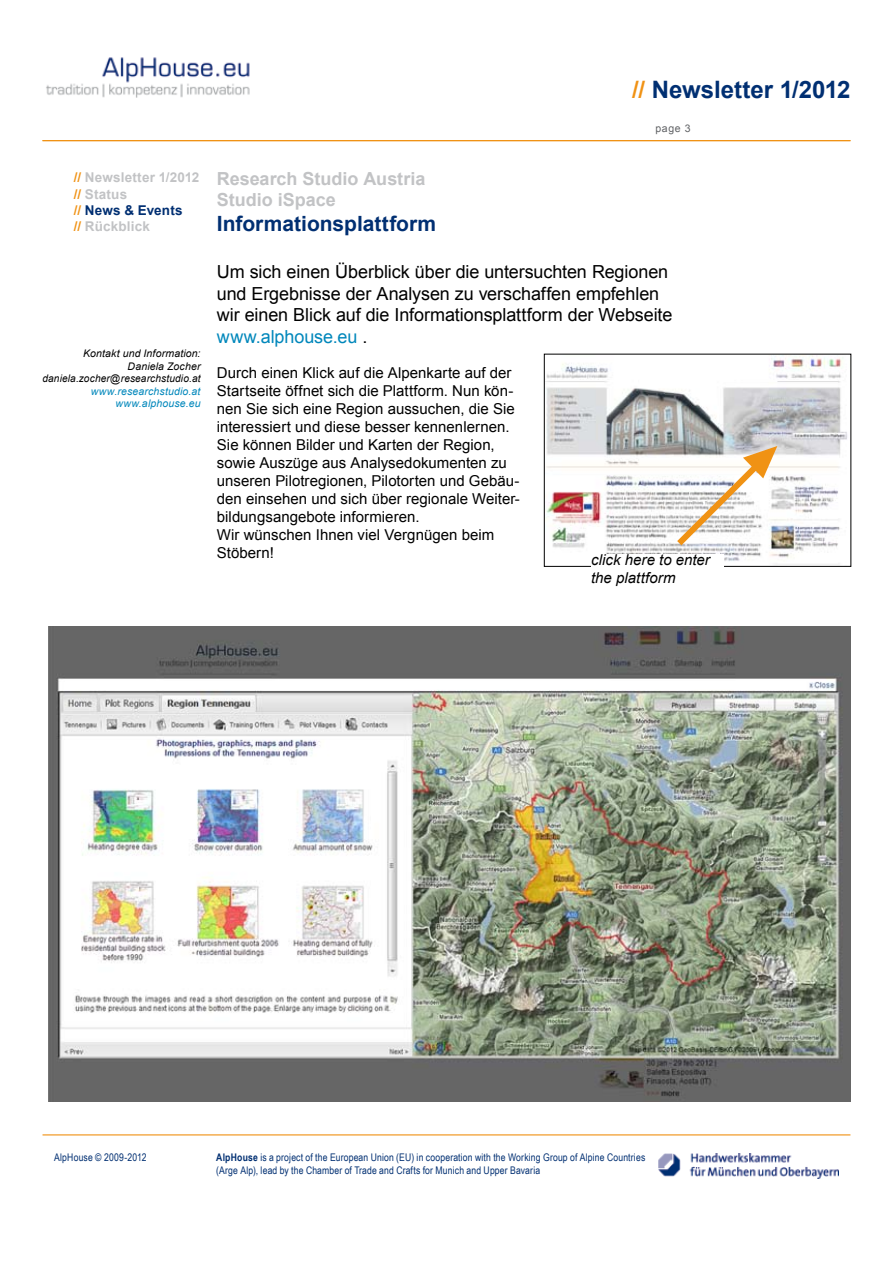
<style>
.page{position:relative;width:893px;height:1263px;background:#fff}
.page>*{position:absolute;margin:0;border:0;box-sizing:border-box;transform-origin:0 0}
.t1{font:700 24px "Arial";color:#002f72}
.t2{font:700 21px "Arial";color:#002f72}
.t3{font:18px/21.6px "Arial";letter-spacing:-.005em;color:#000}
.t4{font:700 18px/21.6px "Arial";color:#c2c3c5}
.t5{font:15px/18px "Arial";letter-spacing:.005em;color:#000}
.t6{font:italic 15px/18px "Arial";color:#000}
.t7{font:700 13.5px/16.2px "Arial";letter-spacing:.01em;color:#c2c3c5}
.t8{font:10.5px/12.6px "Arial Narrow";letter-spacing:.015em;color:#002f72}
.t9{font:italic 10.5px/12.6px "Arial";letter-spacing:.015em;color:#000;text-align:right}
.t10{font:italic 10.5px/12.6px "Arial";letter-spacing:.02em;color:#0087bb;text-align:right}
.t11{font:10.5px "Arial";color:#5f6164}
.s1{color:#f09214}
.s2{color:#002f72}
.s3{color:#0087bb}
.s4{font-weight:700}
</style>
<div class="page">
<img style="left:659px;top:1153px;width:180px;height:26px">
<img style="left:46px;top:57px;width:204px;height:41px">
<hr style="left:43px;top:1134px;width:807px;height:1px;background:#f09214">
<hr style="left:43px;top:140px;width:807px;height:1px;background:#f09214">
<img style="left:49px;top:626px;width:801px;height:475px">
<img style="left:546px;top:356px;width:301px;height:209px">
<div style="left:544px;top:354px;width:307px;height:213px;border:1px solid #000"></div>
<svg style="left:671px;top:438px;width:115px;height:114px"></svg>
<div style="left:591px;top:554px;width:132px;height:29px;background:#fff"></div>
<h1 class="t1" style="left:632px;top:74px;width:220px"><span class="s1">//</span> Newsletter 1/2012</h1>
<p class="t11" style="left:655px;top:121px;width:37px">page 3</p>
<p class="t7" style="left:74px;top:170px;width:127px"><span class="s1">//</span> Newsletter 1/2012 <span class="s1">//</span> Status<br><span class="s1">//</span> <span class="s2">News &amp; Events<br></span><span class="s1">//</span> Rückblick</p>
<p class="t4" style="left:217px;top:168px;width:210px">Research Studio Austria<br>Studio iSpace</p>
<h2 class="t2" style="left:217px;top:210px;width:221px">Informationsplattform</h2>
<p class="t3" style="left:217px;top:261px;width:457px">Um sich einen Überblick über die untersuchten Regionen und Ergebnisse der Analysen zu verschaffen empfehlen wir einen Blick auf die Informationsplattform der Webseite <span class="s3">www.alphouse.eu</span> .</p>
<p class="t9" style="left:43px;top:347px;width:160px">Kontakt und Information:<br>Daniela Zocher daniela.zocher@researchstudio.at</p>
<p class="t10" style="left:91px;top:385px;width:111px">www.researchstudio.at www.alphouse.eu</p>
<p class="t5" style="left:217px;top:364px;width:304px">Durch einen Klick auf die Alpenkarte auf der Startseite öffnet sich die Plattform. Nun kön&shy;nen Sie sich eine Region aussuchen, die Sie interessiert und diese besser kennenlernen.<br>Sie können Bilder und Karten der Region, sowie Auszüge aus Analysedokumenten zu unseren Pilotregionen, Pilotorten und Gebäu&shy;den einsehen und sich über regionale Weiter&shy;bildungsangebote informieren.<br>Wir wünschen Ihnen viel Vergnügen beim Stöbern!</p>
<p class="t6" style="left:591px;top:551px;width:120px">click here to enter the plattform</p>
<p class="t8" style="left:54px;top:1151px;width:94px">AlpHouse © 2009-2012</p>
<p class="t8" style="left:216px;top:1151px;width:431px"><span class="s4">AlpHouse</span> is a project of the European Union (EU) in cooperation with the Working Group of Alpine Countries (Arge Alp), lead by the Chamber of Trade and Crafts for Munich and Upper Bavaria</p>
</div>
